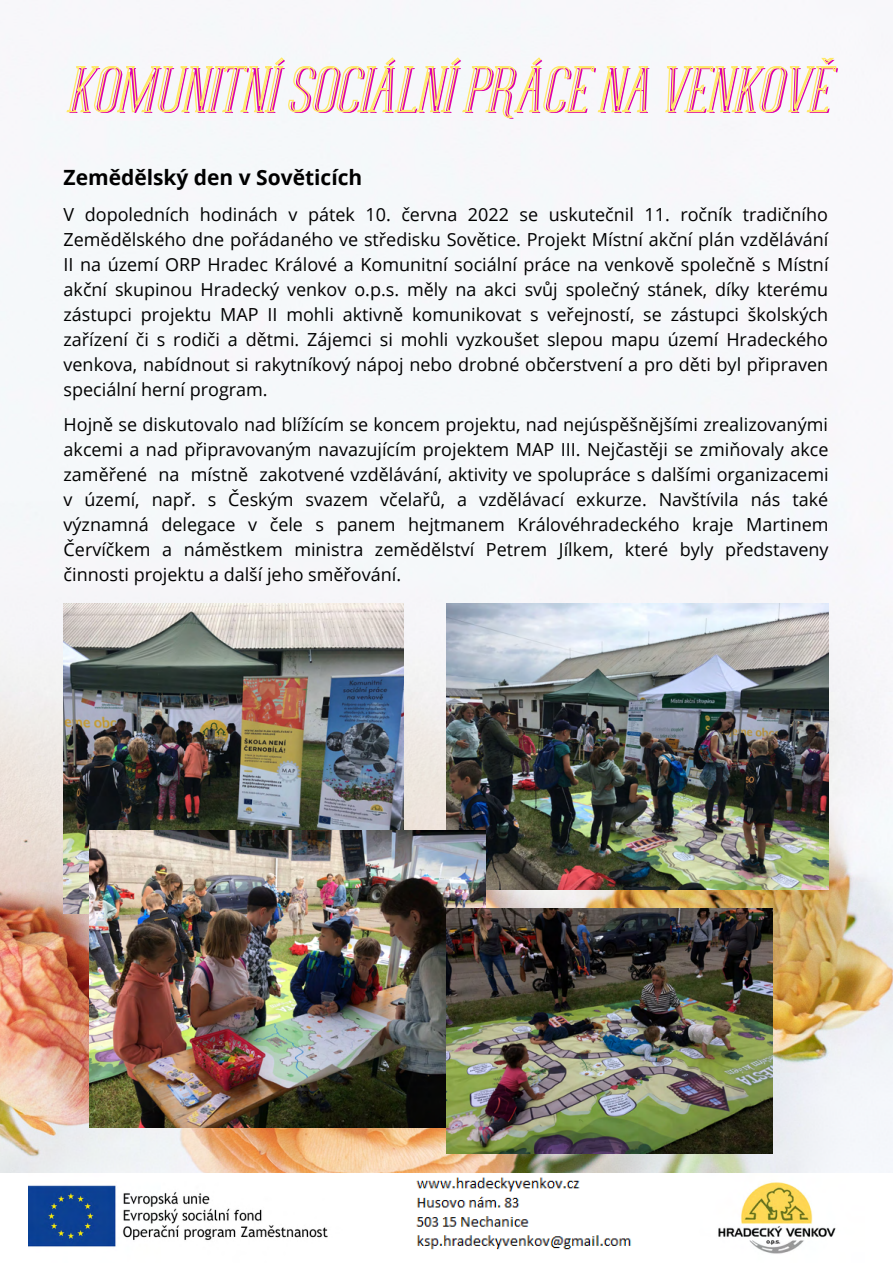
<style>
.page{position:relative;width:893px;height:1264px;background:#fff}
.page>*{position:absolute;margin:0;border:0;box-sizing:border-box;transform-origin:0 0}
.t1{font:italic 64.05px "FLOREN";color:#dd00ae}
.t2{font:700 21px "Open Sans";color:#000}
.t3{font:18px/25px "Open Sans";color:#000;text-align:justify}
</style>
<div class="page">
<img style="left:0;top:0;width:892px;height:1173px">
<img style="left:718px;top:1182px;width:118px;height:72px">
<img style="left:28px;top:1185px;width:300px;height:62px">
<img style="left:416px;top:1177px;width:216px;height:73px">
<img style="left:446px;top:603px;width:382px;height:286px">
<img style="left:64px;top:603px;width:339px;height:310px">
<img style="left:89px;top:830px;width:396px;height:297px">
<img style="left:446px;top:908px;width:326px;height:245px">
<svg style="left:66px;top:56px;width:771px;height:63px"></svg>
<h1 class="t1" style="left:67px;top:56px;width:763px">KOMUNITNÍ SOCIÁLNÍ PRÁCE NA VENKOVĚ</h1>
<p class="t2" style="left:64px;top:163px;width:300px">Zemědělský den v Sověticích</p>
<p class="t3" style="left:64px;top:202px;width:766px">V dopoledních hodinách v pátek 10. června 2022 se uskutečnil 11. ročník tradičního Zemědělského dne pořádaného ve středisku Sovětice. Projekt Místní akční plán vzdělávání II na území ORP Hradec Králové a Komunitní sociální práce na venkově společně s Místní akční skupinou Hradecký venkov o.p.s. měly na akci svůj společný stánek, díky kterému zástupci projektu MAP II mohli aktivně komunikovat s veřejností, se zástupci školských zařízení či s rodiči a dětmi. Zájemci si mohli vyzkoušet slepou mapu území Hradeckého venkova, nabídnout si rakytníkový nápoj nebo drobné občerstvení a pro děti byl připraven speciální herní program.</p>
<p class="t3" style="left:64px;top:412px;width:766px">Hojně se diskutovalo nad blížícím se koncem projektu, nad nejúspěšnějšími zrealizovanými akcemi a nad připravovaným navazujícím projektem MAP III. Nejčastěji se zmiňovaly akce zaměřené na místně zakotvené vzdělávání, aktivity ve spolupráce s dalšími organizacemi v území, např. s Českým svazem včelařů, a vzdělávací exkurze. Navštívila nás také významná delegace v čele s panem hejtmanem Královéhradeckého kraje Martinem Červíčkem a náměstkem ministra zemědělství Petrem Jílkem, které byly představeny činnosti projektu a další jeho směřování.</p>
</div>
